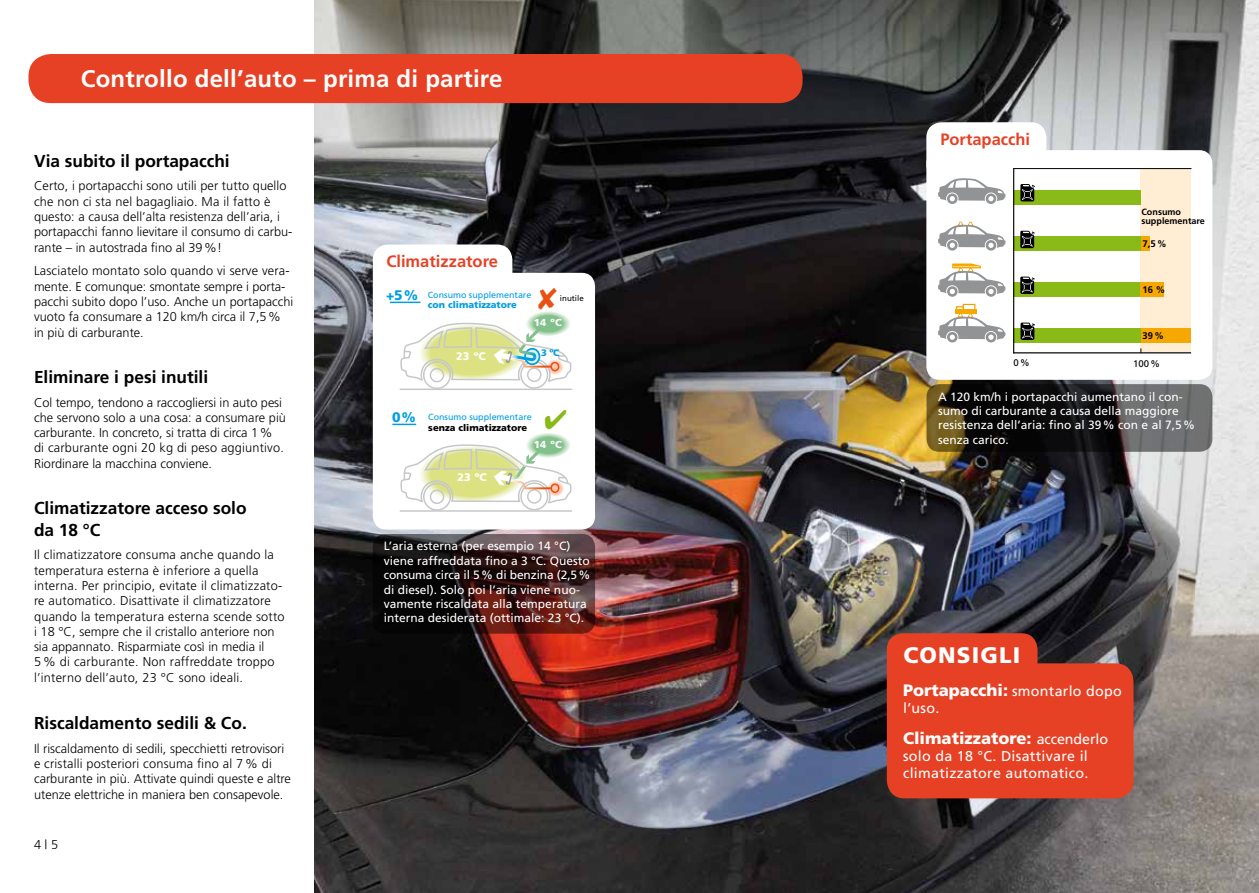
<style>
.page{position:relative;width:1259px;height:893px;background:#fff}
.page>*{position:absolute;margin:0;border:0;box-sizing:border-box;transform-origin:0 0}
.t1{font:700 24px "Frutiger";letter-spacing:.01em;color:#fff}
.t2{font:900 22.5px "Frutiger";letter-spacing:.05em;color:#fff}
.t3{font:700 17.25px/21.6px "Frutiger";color:#000}
.t4{font:700 16.5px "Frutiger";color:#e64124}
.t5{font:900 16.5px "Frutiger";color:#fff}
.t6{font:14.25px/17.1px "Frutiger";letter-spacing:.02em;color:#fff}
.t7{font:900 13.8px "Frutiger";color:#009ee0}
.t8{font:300 12.75px/15.3px "Frutiger";letter-spacing:.005em;color:#000}
.t9{font:12px/14.4px "Frutiger";color:#fff}
.t10{font:900 10.95px "Frutiger";color:#fff}
.t11{font:900 10.2px "Frutiger";letter-spacing:.02em;color:#fff}
.t12{font:9.6px "Frutiger";color:#000}
.t13{font:700 9.6px "Frutiger";color:#000}
.t14{font:900 9.45px "Frutiger";color:#009ee0}
.t15{font:900 9.45px "Frutiger";color:#000}
.t16{font:700 9px/9px "Frutiger";color:#000}
.t17{font:8.85px "Frutiger";color:#009ee0}
.t18{font:7.95px "Frutiger";color:#000}
.s1{font-weight:900;font-size:16.5px}
.s2{font-weight:400;font-size:14.25px}
</style>
<div class="page">
<img style="left:315px;top:0;width:944px;height:893px">
<div style="left:28px;top:54px;width:774px;height:49px;background:#e64124;border-radius:23px"></div>
<svg style="left:373px;top:534px;width:222px;height:100px;background:#321a19"></svg>
<div style="left:373px;top:273px;width:222px;height:257px;background:#fff;border-radius:13px"></div>
<div style="left:373px;top:244px;width:139px;height:58px;background:#fff;border-radius:15px"></div>
<hr style="left:390px;top:302px;width:30px;height:1px;background:#009ee0">
<svg style="left:926px;top:384px;width:286px;height:68px;background:#36342e"></svg>
<div style="left:926px;top:150px;width:286px;height:230px;background:#fff;border-radius:13px"></div>
<div style="left:926px;top:122px;width:120px;height:59px;background:#fff;border-radius:15px"></div>
<div style="left:1140px;top:169px;width:50px;height:184px;background:#ffeed4"></div>
<svg style="left:985px;top:193px;width:11px;height:11px"></svg>
<div style="left:947px;top:193px;width:10px;height:11px;background:#929395;border-radius:50%"></div>
<svg style="left:938px;top:178px;width:67px;height:23px"></svg>
<div style="left:985px;top:240px;width:11px;height:11px;background:#929395;border-radius:50%"></div>
<div style="left:947px;top:240px;width:10px;height:11px;background:#929395;border-radius:50%"></div>
<svg style="left:938px;top:222px;width:67px;height:26px"></svg>
<svg style="left:962px;top:304px;width:13px;height:2px"></svg>
<div style="left:985px;top:332px;width:11px;height:10px;background:#929395;border-radius:50%"></div>
<div style="left:947px;top:332px;width:10px;height:10px;background:#929395;border-radius:50%"></div>
<svg style="left:938px;top:306px;width:67px;height:34px"></svg>
<div style="left:985px;top:286px;width:11px;height:11px;background:#929395;border-radius:50%"></div>
<div style="left:947px;top:286px;width:10px;height:11px;background:#929395;border-radius:50%"></div>
<svg style="left:938px;top:263px;width:67px;height:31px"></svg>
<div style="left:1013px;top:190px;width:128px;height:14px;background:#89ba17"></div>
<svg style="left:1020px;top:184px;width:15px;height:17px"></svg>
<hr style="left:1013px;top:352px;width:178px;height:1px;background:#000">
<hr style="left:1013px;top:168px;width:178px;height:1px;background:#000">
<div style="left:1140px;top:236px;width:10px;height:15px;background:#f7a800"></div>
<div style="left:1013px;top:236px;width:128px;height:15px;background:#89ba17"></div>
<svg style="left:1020px;top:231px;width:15px;height:17px"></svg>
<div style="left:1013px;top:283px;width:128px;height:14px;background:#89ba17"></div>
<svg style="left:1020px;top:277px;width:15px;height:17px"></svg>
<div style="left:1140px;top:328px;width:50px;height:14px;background:#f7a800"></div>
<div style="left:1013px;top:328px;width:128px;height:14px;background:#89ba17"></div>
<svg style="left:1020px;top:323px;width:15px;height:17px"></svg>
<hr style="left:1013px;top:168px;width:1px;height:185px;background:#000">
<div style="left:1140px;top:283px;width:24px;height:14px;background:#f7a800"></div>
<div style="left:887px;top:663px;width:246px;height:135px;background:#e64124;border-radius:18px"></div>
<div style="left:887px;top:633px;width:150px;height:62px;background:#e64124;border-radius:16px"></div>
<svg style="left:392px;top:423px;width:180px;height:89px"></svg>
<svg style="left:400px;top:301px;width:172px;height:89px"></svg>
<h1 class="t1" style="left:81px;top:64px;width:423px">Controllo dell’auto – prima di partire</h1>
<h3 class="t3" style="left:34px;top:150px;width:197px">Via subito il portapacchi</h3>
<p class="t8" style="left:34px;top:178px;width:260px">Certo, i portapacchi sono utili per tutto quello che non ci sta nel bagagliaio. Ma il fatto è questo: a causa dell’alta resistenza dell’aria, i portapacchi fanno lievitare il consumo di carbu&shy;rante – in autostrada fino al 39%!</p>
<p class="t8" style="left:34px;top:263px;width:261px">Lasciatelo montato solo quando vi serve vera&shy;mente. E comunque: smontate sempre i porta&shy;pacchi subito dopo l’uso. Anche un portapacchi vuoto fa consumare a 120 km/h circa il 7,5% in più di carburante.</p>
<h3 class="t3" style="left:34px;top:366px;width:176px">Eliminare i pesi inutili</h3>
<p class="t8" style="left:34px;top:394px;width:253px">Col tempo, tendono a raccogliersi in auto pesi che servono solo a una cosa: a consumare più carburante. In concreto, si tratta di circa 1%<br>di carburante ogni 20 kg di peso aggiuntivo.<br>Riordinare la macchina conviene.</p>
<h3 class="t3" style="left:34px;top:497px;width:214px">Climatizzatore acceso solo da 18 °C</h3>
<p class="t8" style="left:34px;top:547px;width:252px">Il climatizzatore consuma anche quando la temperatura esterna è inferiore a quella interna. Per principio, evitate il climatizzato&shy;re automatico. Disattivate il climatizzatore quando la temperatura esterna scende sotto i 18 °C, sempre che il cristallo anteriore non sia appannato. Risparmiate così in media il 5% di carburante. Non raffreddate troppo l’interno dell’auto, 23 °C sono ideali.</p>
<h3 class="t3" style="left:34px;top:712px;width:214px">Riscaldamento sedili &amp; Co.</h3>
<p class="t8" style="left:34px;top:741px;width:258px">Il riscaldamento di sedili, specchietti retrovisori e cristalli posteriori consuma fino al 7% di carburante in più. Attivate quindi queste e altre utenze elettriche in maniera ben consapevole.</p>
<p class="t8" style="left:34px;top:837px;width:26px">4 | 5</p>
<p class="t4" style="left:386px;top:252px;width:113px">Climatizzatore</p>
<p class="t7" style="left:386px;top:287px;width:34px">+5%</p>
<p class="t18" style="left:560px;top:293px;width:25px">inutile</p>
<p class="t17" style="left:428px;top:289px;width:105px">Consumo supplementare</p>
<p class="t14" style="left:428px;top:299px;width:90px">con climatizzatore</p>
<p class="t10" style="left:456px;top:349px;width:31px">23 ºC</p>
<p class="t11" style="left:534px;top:317px;width:30px">14 ºC</p>
<p class="t14" style="left:541px;top:347px;width:20px">3 ºC</p>
<p class="t7" style="left:392px;top:409px;width:25px">0%</p>
<p class="t17" style="left:428px;top:412px;width:105px">Consumo supplementare</p>
<p class="t15" style="left:428px;top:422px;width:100px">senza climatizzatore</p>
<p class="t10" style="left:457px;top:471px;width:31px">23 ºC</p>
<p class="t11" style="left:534px;top:438px;width:30px">14 ºC</p>
<p class="t9" style="left:384px;top:539px;width:208px">L’aria esterna (per esempio 14 °C) viene raffreddata fino a 3 °C. Questo consuma circa il 5% di benzina (2,5% di diesel). Solo poi l’aria viene nuo&shy;vamente riscaldata alla temperatura interna desiderata (ottimale: 23 °C).</p>
<p class="t4" style="left:940px;top:130px;width:91px">Portapacchi</p>
<p class="t16" style="left:1141px;top:207px;width:65px">Consumo supplementare</p>
<p class="t13" style="left:1142px;top:238px;width:26px">7,5%</p>
<p class="t12" style="left:1013px;top:357px;width:18px">0%</p>
<p class="t12" style="left:1133px;top:358px;width:29px">100%</p>
<p class="t9" style="left:938px;top:389px;width:259px">A 120 km/h i portapacchi aumentano il con&shy;sumo di carburante a causa della maggiore resistenza dell’aria: fino al 39% con e al 7,5% senza carico.</p>
<h2 class="t2" style="left:903px;top:641px;width:118px">CONSIGLI</h2>
<p class="t6" style="left:903px;top:682px;width:220px"><span class="s1">Portapacchi:</span> smontarlo dopo l’uso.</p>
<p class="t5" style="left:903px;top:728px;width:206px">Climatizzatore: <span class="s2">accenderlo</span></p>
<p class="t6" style="left:903px;top:747px;width:187px">solo da 18 °C. Disattivare il climatizzatore automatico.</p>
</div>
